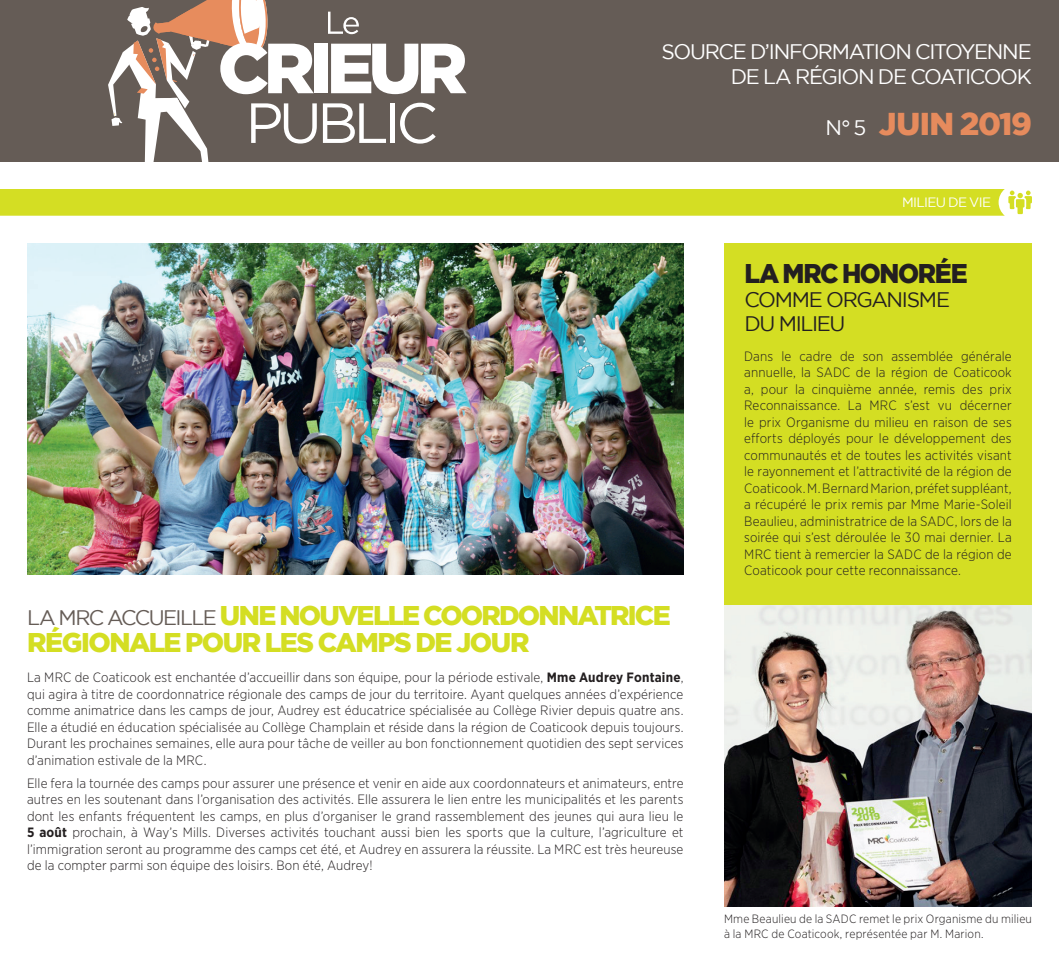
<style>
.page{position:relative;width:1059px;height:972px;background:#fff}
.page>*{position:absolute;margin:0;border:0;box-sizing:border-box;transform-origin:0 0}
.t1{font:900 31.5px "Gotham";letter-spacing:-.03em;color:#e68b5d}
.t2{font:900 27px/27px "Gotham";letter-spacing:-.06em;color:#d4de23}
.t3{font:900 27px "Gotham";letter-spacing:-.055em;color:#231f20;scale:.94 1}
.t4{font:21px/25.2px "Gotham";letter-spacing:-.06em;color:#fff;text-align:right}
.t5{font:21px/24px "Gotham";letter-spacing:-.06em;color:#231f20}
.t6{font:300 13.5px/16.5px "Gotham Narrow";letter-spacing:.01em;color:#231f20;text-align:justify}
.t7{font:13.5px "Gotham";letter-spacing:-.045em;color:#fff}
.t8{font:300 12px/14.4px "Gotham Narrow";letter-spacing:.015em;color:#231f20}
.s1{font-weight:400;font-size:21px;color:#fff}
.s2{font-weight:400;font-size:21px;color:#655c56}
.s3{font-weight:700}
</style>
<div class="page">
<div style="left:0;top:0;width:1058px;height:162px;background:#655c56"></div>
<div style="left:314px;top:44px;width:13px;height:49px;background:#fff"></div>
<svg style="left:331px;top:44px;width:135px;height:50px"></svg>
<svg style="left:108px;top:0;width:209px;height:162px"></svg>
<svg style="left:323px;top:103px;width:63px;height:40px"></svg>
<hr style="left:390px;top:103px;width:4px;height:40px;background:#fff">
<svg style="left:400px;top:103px;width:35px;height:41px"></svg>
<svg style="left:328px;top:12px;width:31px;height:22px"></svg>
<div style="left:0;top:189px;width:1031px;height:27px;background:#d4de23"></div>
<div style="left:724px;top:243px;width:307px;height:585px;background:#d4de23"></div>
<img style="left:724px;top:605px;width:307px;height:301px">
<img style="left:27px;top:243px;width:656px;height:332px">
<h3 class="t4" style="left:661px;top:39px;width:372px">SOURCE D’INFORMATION CITOYENNE<br>DE LA RÉGION DE COATICOOK</h3>
<h1 class="t1" style="left:825px;top:106px;width:208px"><span class="s1">N° 5</span> JUIN 2019</h1>
<p class="t7" style="left:902px;top:195px;width:90px">MILIEU DE VIE</p>
<h2 class="t2" style="left:27px;top:601px;width:645px"><span class="s2">LA MRC ACCUEILLE</span> UNE NOUVELLE COORDONNATRICE<br>RÉGIONALE POUR LES CAMPS DE JOUR</h2>
<p class="t6" style="left:27px;top:669px;width:658px">La MRC de Coaticook est enchantée d’accueillir dans son équipe, pour la période estivale, <span class="s3">Mme Audrey Fontaine</span>, qui agira à titre de coordonnatrice régionale des camps de jour du territoire. Ayant quelques années d’expérience comme animatrice dans les camps de jour, Audrey est éducatrice spécialisée au Collège Rivier depuis quatre ans.<br>Elle a étudié en éducation spécialisée au Collège Champlain et réside dans la région de Coaticook depuis toujours.<br>Durant les prochaines semaines, elle aura pour tâche de veiller au bon fonctionnement quotidien des sept services d’animation estivale de la MRC.</p>
<p class="t6" style="left:27px;top:774px;width:658px">Elle fera la tournée des camps pour assurer une présence et venir en aide aux coordonnateurs et animateurs, entre autres en les soutenant dans l’organisation des activités. Elle assurera le lien entre les municipalités et les parents dont les enfants fréquentent les camps, en plus d’organiser le grand rassemblement des jeunes qui aura lieu le <span class="s3">5 août</span> prochain, à Way’s Mills. Diverses activités touchant aussi bien les sports que la culture, l’agriculture et l’immigration seront au programme des camps cet été, et Audrey en assurera la réussite. La MRC est très heureuse de la compter parmi son équipe des loisirs. Bon été, Audrey!</p>
<h2 class="t3" style="left:744px;top:258px;width:239px">LA MRC HONORÉE</h2>
<h3 class="t5" style="left:744px;top:287px;width:207px">COMME ORGANISME<br>DU MILIEU</h3>
<p class="t6" style="left:744px;top:348px;width:269px">Dans le cadre de son assemblée générale annuelle, la SADC de la région de Coaticook a, pour la cinquième année, remis des prix Reconnaissance. La MRC s’est vu décerner le prix Organisme du milieu en raison de ses efforts déployés pour le développement des communautés et de toutes les activités visant le rayonnement et l’attractivité de la région de Coaticook. M. Bernard Marion, préfet suppléant, a récupéré le prix remis par Mme Marie-Soleil Beaulieu, administratrice de la SADC, lors de la soirée qui s’est déroulée le 30 mai dernier. La MRC tient à remercier la SADC de la région de Coaticook pour cette reconnaissance.</p>
<p class="t8" style="left:724px;top:912px;width:309px">Mme Beaulieu de la SADC remet le prix Organisme du milieu à la MRC de Coaticook, représentée par M. Marion.</p>
</div>
